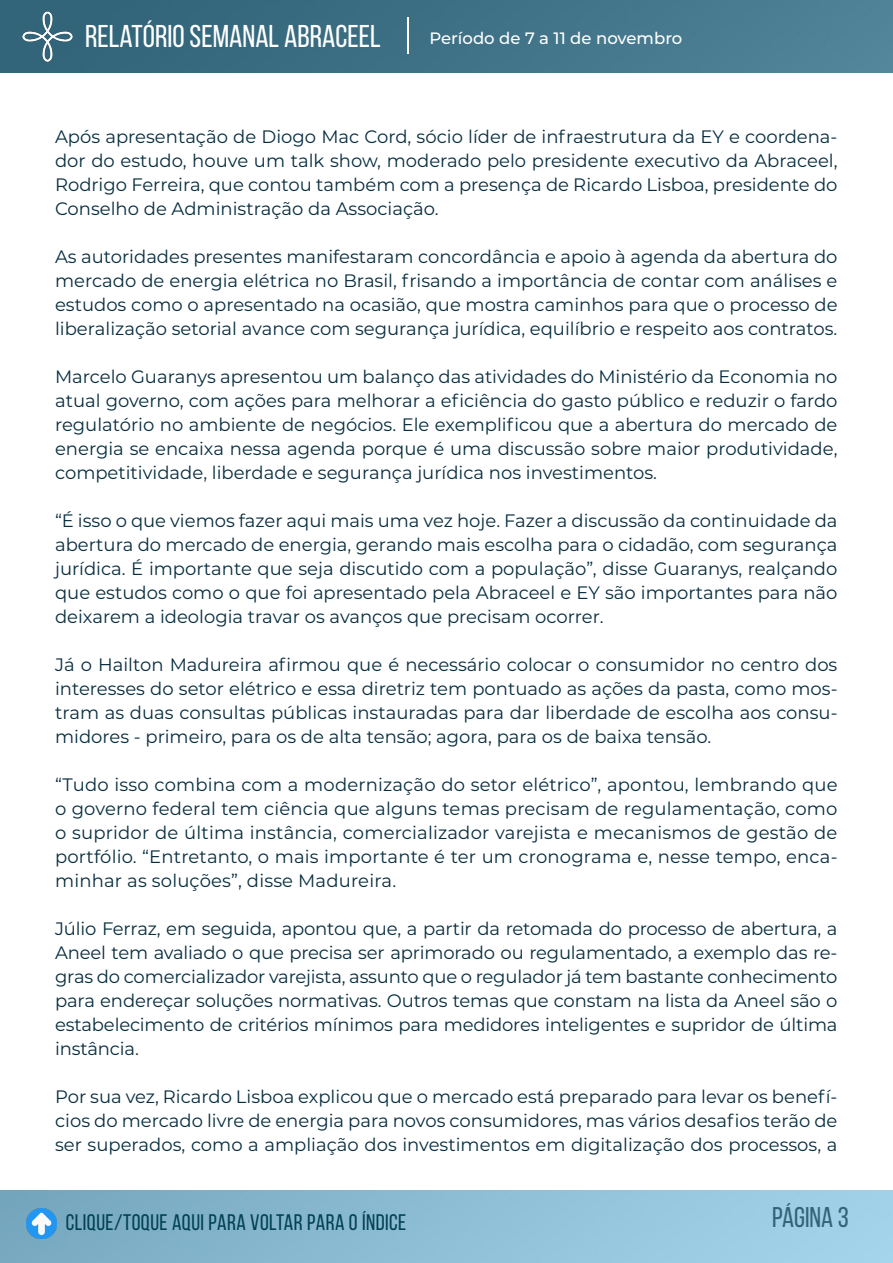
<style>
.page{position:relative;width:893px;height:1263px;background:#fff}
.page>*{position:absolute;margin:0;border:0;box-sizing:border-box;transform-origin:0 0}
.t1{font:31.5px "Bebas Neue";color:#fff}
.t2{font:28.5px "Bebas Neue";color:#326479}
.t3{font:22.5px "Bebas Neue";letter-spacing:.02em;color:#014153}
.t4{font:18px/24px "Montserrat";color:#062d3f;text-align:justify}
.t5{font:500 16.5px "Montserrat";color:#fff}
</style>
<div class="page">
<img style="left:0;top:0;width:893px;height:72px">
<img style="left:0;top:1191px;width:892px;height:72px">
<img style="left:23px;top:11px;width:50px;height:50px">
<hr style="left:407px;top:17px;width:2px;height:37px;background:#fff">
<img style="left:27px;top:1209px;width:29px;height:29px">
<h1 class="t1" style="left:85px;top:19px;width:297px">RELATÓRIO SEMANAL ABRACEEL</h1>
<p class="t5" style="left:429px;top:26px;width:254px">Período de 7 a 11 de novembro</p>
<p class="t4" style="left:55px;top:124px;width:784px">Após apresentação de Diogo Mac Cord, sócio líder de infraestrutura da EY e coordena&shy;dor do estudo, houve um talk show, moderado pelo presidente executivo da Abraceel, Rodrigo Ferreira, que contou também com a presença de Ricardo Lisboa, presidente do Conselho de Administração da Associação.</p>
<p class="t4" style="left:55px;top:244px;width:784px">As autoridades presentes manifestaram concordância e apoio à agenda da abertura do mercado de energia elétrica no Brasil, frisando a importância de contar com análises e estudos como o apresentado na ocasião, que mostra caminhos para que o processo de liberalização setorial avance com segurança jurídica, equilíbrio e respeito aos contratos.</p>
<p class="t4" style="left:55px;top:364px;width:784px">Marcelo Guaranys apresentou um balanço das atividades do Ministério da Economia no atual governo, com ações para melhorar a eficiência do gasto público e reduzir o fardo regulatório no ambiente de negócios. Ele exemplificou que a abertura do mercado de energia se encaixa nessa agenda porque é uma discussão sobre maior produtividade, competitividade, liberdade e segurança jurídica nos investimentos.</p>
<p class="t4" style="left:55px;top:508px;width:784px">“É isso o que viemos fazer aqui mais uma vez hoje. Fazer a discussão da continuidade da abertura do mercado de energia, gerando mais escolha para o cidadão, com segurança jurídica. É importante que seja discutido com a população”, disse Guaranys, realçando que estudos como o que foi apresentado pela Abraceel e EY são importantes para não deixarem a ideologia travar os avanços que precisam ocorrer.</p>
<p class="t4" style="left:55px;top:652px;width:784px">Já o Hailton Madureira afirmou que é necessário colocar o consumidor no centro dos interesses do setor elétrico e essa diretriz tem pontuado as ações da pasta, como mos&shy;tram as duas consultas públicas instauradas para dar liberdade de escolha aos consu&shy;midores - primeiro, para os de alta tensão; agora, para os de baixa tensão.</p>
<p class="t4" style="left:55px;top:772px;width:784px">“Tudo isso combina com a modernização do setor elétrico”, apontou, lembrando que o governo federal tem ciência que alguns temas precisam de regulamentação, como o supridor de última instância, comercializador varejista e mecanismos de gestão de portfólio. “Entretanto, o mais importante é ter um cronograma e, nesse tempo, enca&shy;minhar as soluções”, disse Madureira.</p>
<p class="t4" style="left:55px;top:916px;width:784px">Júlio Ferraz, em seguida, apontou que, a partir da retomada do processo de abertura, a Aneel tem avaliado o que precisa ser aprimorado ou regulamentado, a exemplo das re&shy;gras do comercializador varejista, assunto que o regulador já tem bastante conhecimento para endereçar soluções normativas. Outros temas que constam na lista da Aneel são o estabelecimento de critérios mínimos para medidores inteligentes e supridor de última instância.</p>
<p class="t4" style="left:55px;top:1084px;width:784px">Por sua vez, Ricardo Lisboa explicou que o mercado está preparado para levar os benefí&shy;cios do mercado livre de energia para novos consumidores, mas vários desafios terão de ser superados, como a ampliação dos investimentos em digitalização dos processos, a</p>
<p class="t3" style="left:66px;top:1210px;width:342px">CLIQUE/TOQUE AQUI PARA VOLTAR PARA O ÍNDICE</p>
<h2 class="t2" style="left:772px;top:1201px;width:78px">PÁGINA 3</h2>
</div>
